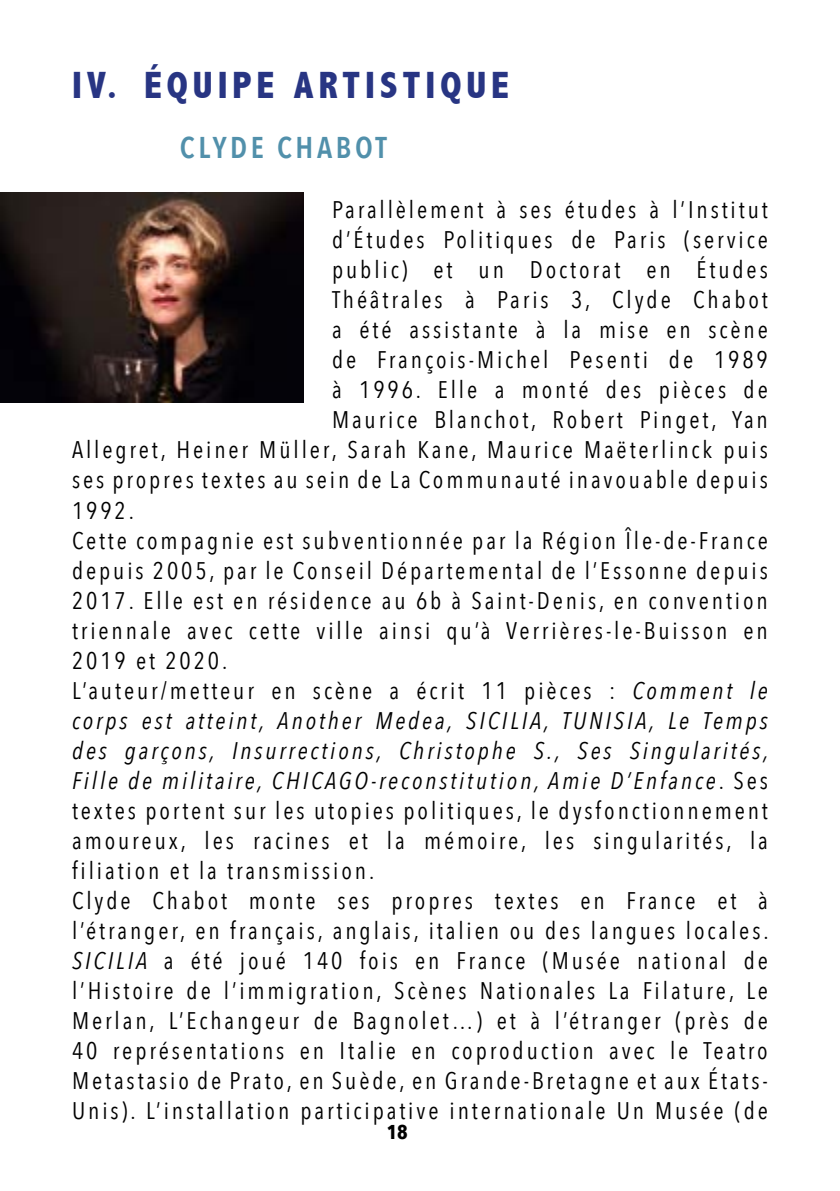
<style>
.page{position:relative;width:840px;height:1191px;background:#fff}
.page>*{position:absolute;margin:0;border:0;box-sizing:border-box;transform-origin:0 0}
.t1{font:800 condensed 38px "Abadi";letter-spacing:.13em;color:#283583}
.t2{font:600 30px "Avenir Next Condensed";letter-spacing:.12em;color:#5190ab}
.t3{font:24px "Avenir Next Condensed";letter-spacing:.12em;color:#000}
.t4{font:italic 24px "Avenir Next Condensed";letter-spacing:.12em;color:#000}
.t5{font:700 20px "Avenir Next Condensed";color:#000}
.s1{font-style:italic}
.s2{font-style:normal}
</style>
<div class="page">
<img style="left:0;top:193px;width:303px;height:210px">
<h1 class="t1" style="left:72px;top:64px;width:438px">IV. ÉQUIPE ARTISTIQUE</h1>
<p class="t2" style="left:180px;top:122px;width:208px">CLYDE CHABOT</p>
<p class="t3" style="left:332px;top:189px;width:437px">Parallèlement à ses études à l’Institut</p>
<p class="t3" style="left:332px;top:219px;width:437px">d’Études Politiques de Paris (service</p>
<p class="t3" style="left:332px;top:249px;width:437px">public) et un Doctorat en Études</p>
<p class="t3" style="left:332px;top:279px;width:437px">Théâtrales à Paris 3, Clyde Chabot</p>
<p class="t3" style="left:332px;top:309px;width:437px">a été assistante à la mise en scène</p>
<p class="t3" style="left:332px;top:339px;width:437px">de François-Michel Pesenti de 1989</p>
<p class="t3" style="left:332px;top:369px;width:437px">à 1996. Elle a monté des pièces de</p>
<p class="t3" style="left:332px;top:399px;width:437px">Maurice Blanchot, Robert Pinget, Yan</p>
<p class="t3" style="left:72px;top:429px;width:697px">Allegret, Heiner Müller, Sarah Kane, Maurice Maëterlinck puis</p>
<p class="t3" style="left:72px;top:459px;width:697px">ses propres textes au sein de La Communauté inavouable depuis</p>
<p class="t3" style="left:72px;top:489px;width:63px">1992.</p>
<p class="t3" style="left:72px;top:519px;width:697px">Cette compagnie est subventionnée par la Région Île-de-France</p>
<p class="t3" style="left:72px;top:549px;width:697px">depuis 2005, par le Conseil Départemental de l’Essonne depuis</p>
<p class="t3" style="left:72px;top:579px;width:697px">2017. Elle est en résidence au 6b à Saint-Denis, en convention</p>
<p class="t3" style="left:72px;top:609px;width:697px">triennale avec cette ville ainsi qu’à Verrières-le-Buisson en</p>
<p class="t3" style="left:72px;top:639px;width:157px">2019 et 2020.</p>
<p class="t3" style="left:72px;top:669px;width:697px">L’auteur/metteur en scène a écrit 11 pièces : <span class="s1">Comment le</span></p>
<p class="t4" style="left:72px;top:705px;width:697px">corps est atteint, Another Medea, SICILIA, TUNISIA, Le Temps</p>
<p class="t4" style="left:72px;top:735px;width:697px">des garçons, Insurrections, Christophe S., Ses Singularités,</p>
<p class="t4" style="left:72px;top:765px;width:697px">Fille de militaire, CHICAGO-reconstitution, Amie D’Enfance<span class="s2">. Ses</span></p>
<p class="t3" style="left:72px;top:789px;width:697px">textes portent sur les utopies politiques, le dysfonctionnement</p>
<p class="t3" style="left:72px;top:819px;width:697px">amoureux, les racines et la mémoire, les singularités, la</p>
<p class="t3" style="left:72px;top:849px;width:303px">filiation et la transmission.</p>
<p class="t3" style="left:72px;top:879px;width:697px">Clyde Chabot monte ses propres textes en France et à</p>
<p class="t3" style="left:72px;top:909px;width:697px">l’étranger, en français, anglais, italien ou des langues locales.</p>
<p class="t3" style="left:72px;top:939px;width:697px"><span class="s1">SICILIA</span> a été joué 140 fois en France (Musée national de</p>
<p class="t3" style="left:72px;top:969px;width:697px">l’Histoire de l’immigration, Scènes Nationales La Filature, Le</p>
<p class="t3" style="left:72px;top:999px;width:697px">Merlan, L’Echangeur de Bagnolet…) et à l’étranger (près de</p>
<p class="t3" style="left:72px;top:1029px;width:696px">40 représentations en Italie en coproduction avec le Teatro</p>
<p class="t3" style="left:72px;top:1059px;width:697px">Metastasio de Prato, en Suède, en Grande-Bretagne et aux États-</p>
<p class="t3" style="left:72px;top:1089px;width:697px">Unis). L’installation participative internationale Un Musée (de</p>
<p class="t5" style="left:386px;top:1119px;width:22px">18</p>
</div>
